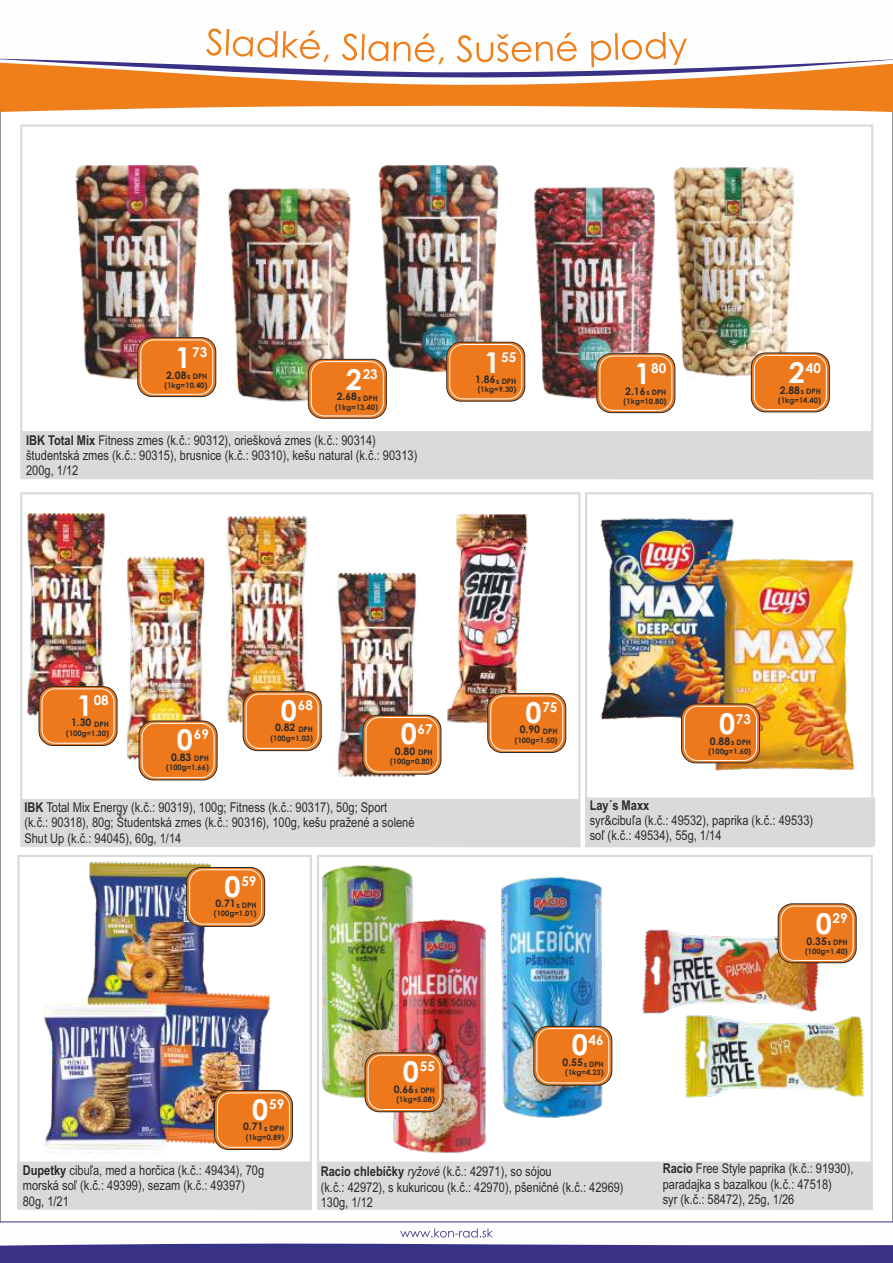
<style>
.page{position:relative;width:893px;height:1263px;background:#fff}
.page>*{position:absolute;margin:0;border:0;box-sizing:border-box;transform-origin:0 0}
.t1{font:700 28.65px "Century Gothic";color:#fefefe}
.t2{font:13.5px/15.3px "Arial Narrow";color:#2b2a29}
.t3{font:700 13.5px "Century Gothic";color:#fefefe}
.t4{font:700 13.5px "Arial Narrow";color:#2b2a29}
.t5{font:700 10.35px "Century Gothic";color:#2b2a29}
.t6{font:700 7.5px "Century Gothic";color:#2b2a29}
.s1{font-size:7.5px}
.s2{font-weight:700}
.s3{font-style:italic}
</style>
<div class="page">
<img style="left:585px;top:518px;width:285px;height:330px">
<svg style="left:0;top:28px;width:893px;height:34px"></svg>
<svg style="left:0;top:62px;width:893px;height:51px;fill:#ef7f1a"></svg>
<svg style="left:0;top:1221px;width:893px;height:42px"></svg>
<img style="left:20px;top:124px;width:854px;height:356px">
<img style="left:20px;top:492px;width:561px;height:356px">
<div style="left:20px;top:431px;width:853px;height:48px;background:#d9dada"></div>
<svg style="left:487px;top:693px;width:79px;height:60px"></svg>
<div style="left:490px;top:695px;width:73px;height:56px;background:#ee781c;border:1px solid #fefefe;border-radius:13px"></div>
<svg style="left:362px;top:715px;width:79px;height:60px"></svg>
<div style="left:365px;top:717px;width:73px;height:55px;background:#ee781c;border:1px solid #fefefe;border-radius:13px"></div>
<svg style="left:243px;top:691px;width:79px;height:60px"></svg>
<div style="left:246px;top:694px;width:73px;height:55px;background:#ee781c;border:1px solid #fefefe;border-radius:13px"></div>
<svg style="left:139px;top:720px;width:79px;height:60px"></svg>
<div style="left:142px;top:723px;width:72px;height:55px;background:#ee781c;border:1px solid #fefefe;border-radius:13px"></div>
<svg style="left:39px;top:686px;width:79px;height:60px"></svg>
<div style="left:42px;top:688px;width:72px;height:56px;background:#ee781c;border:1px solid #fefefe;border-radius:13px"></div>
<svg style="left:446px;top:342px;width:79px;height:60px"></svg>
<div style="left:449px;top:344px;width:73px;height:55px;background:#ee781c;border:1px solid #fefefe;border-radius:13px"></div>
<svg style="left:137px;top:337px;width:79px;height:60px"></svg>
<div style="left:140px;top:339px;width:73px;height:56px;background:#ee781c;border:1px solid #fefefe;border-radius:13px"></div>
<svg style="left:308px;top:359px;width:79px;height:60px"></svg>
<div style="left:311px;top:361px;width:73px;height:55px;background:#ee781c;border:1px solid #fefefe;border-radius:13px"></div>
<svg style="left:751px;top:352px;width:79px;height:60px"></svg>
<div style="left:754px;top:355px;width:73px;height:55px;background:#ee781c;border:1px solid #fefefe;border-radius:13px"></div>
<div style="left:20px;top:796px;width:856px;height:51px;background:#d9dada"></div>
<div style="left:585px;top:492px;width:288px;height:355px;border:2px solid #d9dada"></div>
<img style="left:317px;top:855px;width:556px;height:306px">
<img style="left:17px;top:855px;width:295px;height:306px">
<div style="left:17px;top:1161px;width:856px;height:49px;background:#d9dada"></div>
<svg style="left:365px;top:1052px;width:79px;height:60px"></svg>
<div style="left:368px;top:1055px;width:72px;height:55px;background:#ee781c;border:1px solid #fefefe;border-radius:13px"></div>
<svg style="left:778px;top:903px;width:79px;height:60px"></svg>
<div style="left:781px;top:906px;width:73px;height:55px;background:#ee781c;border:1px solid #fefefe;border-radius:13px"></div>
<svg style="left:533px;top:1026px;width:79px;height:60px"></svg>
<div style="left:536px;top:1028px;width:73px;height:55px;background:#ee781c;border:1px solid #fefefe;border-radius:13px"></div>
<svg style="left:186px;top:867px;width:79px;height:60px"></svg>
<div style="left:189px;top:869px;width:73px;height:55px;background:#ee781c;border:1px solid #fefefe;border-radius:13px"></div>
<svg style="left:214px;top:1090px;width:79px;height:60px"></svg>
<div style="left:217px;top:1092px;width:73px;height:56px;background:#ee781c;border:1px solid #fefefe;border-radius:13px"></div>
<svg style="left:596px;top:353px;width:79px;height:60px"></svg>
<div style="left:599px;top:356px;width:73px;height:55px;background:#ee781c;border:1px solid #fefefe;border-radius:13px"></div>
<svg style="left:681px;top:703px;width:79px;height:60px"></svg>
<div style="left:684px;top:706px;width:73px;height:55px;background:#ee781c;border:1px solid #fefefe;border-radius:13px"></div>
<h1 class="t1" style="left:175px;top:347px;width:18px">1</h1>
<p class="t5" style="left:166px;top:371px;width:43px">2.08<span class="s1">s DPH</span></p>
<p class="t6" style="left:165px;top:382px;width:44px">(1kg=10.40)</p>
<p class="t3" style="left:192px;top:347px;width:17px">73</p>
<h1 class="t1" style="left:346px;top:368px;width:18px">2</h1>
<p class="t5" style="left:337px;top:393px;width:43px">2.68<span class="s1">s DPH</span></p>
<p class="t6" style="left:335px;top:404px;width:44px">(1kg=13.40)</p>
<p class="t3" style="left:363px;top:369px;width:17px">23</p>
<p class="t2" style="left:26px;top:433px;width:393px"><span class="s2">IBK Total Mix</span> Fitness zmes (k.č.: 90312), oriešková zmes (k.č.: 90314) študentská zmes (k.č.: 90315), brusnice (k.č.: 90310), kešu natural (k.č.: 90313)<br>200g, 1/12</p>
<h1 class="t1" style="left:484px;top:351px;width:18px">1</h1>
<p class="t5" style="left:475px;top:375px;width:43px">1.86<span class="s1">s DPH</span></p>
<p class="t6" style="left:478px;top:387px;width:40px">(1kg=9.30)</p>
<p class="t3" style="left:501px;top:352px;width:17px">55</p>
<h1 class="t1" style="left:634px;top:363px;width:18px">1</h1>
<p class="t5" style="left:625px;top:387px;width:43px">2.16<span class="s1">s DPH</span></p>
<p class="t6" style="left:624px;top:398px;width:44px">(1kg=10.80)</p>
<p class="t3" style="left:651px;top:363px;width:17px">80</p>
<h1 class="t1" style="left:789px;top:362px;width:18px">2</h1>
<p class="t5" style="left:780px;top:386px;width:43px">2.88<span class="s1">s DPH</span></p>
<p class="t6" style="left:778px;top:398px;width:44px">(1kg=14.40)</p>
<p class="t3" style="left:806px;top:362px;width:17px">40</p>
<h1 class="t1" style="left:77px;top:694px;width:18px">1</h1>
<p class="t5" style="left:71px;top:718px;width:39px">1.30 <span class="s1">DPH</span></p>
<p class="t6" style="left:66px;top:730px;width:44px">(100g=1.30)</p>
<p class="t3" style="left:94px;top:695px;width:17px">08</p>
<h1 class="t1" style="left:281px;top:699px;width:18px">0</h1>
<p class="t5" style="left:275px;top:724px;width:39px">0.82 <span class="s1">DPH</span></p>
<p class="t3" style="left:298px;top:700px;width:17px">68</p>
<h1 class="t1" style="left:177px;top:729px;width:18px">0</h1>
<p class="t5" style="left:171px;top:753px;width:39px">0.83 <span class="s1">DPH</span></p>
<p class="t6" style="left:166px;top:764px;width:44px">(100g=1.66)</p>
<p class="t3" style="left:194px;top:729px;width:17px">69</p>
<p class="t6" style="left:270px;top:735px;width:44px">(100g=1.03)</p>
<h1 class="t1" style="left:401px;top:723px;width:18px">0</h1>
<p class="t5" style="left:395px;top:747px;width:39px">0.80 <span class="s1">DPH</span></p>
<p class="t6" style="left:390px;top:759px;width:44px">(100g=0.80)</p>
<p class="t3" style="left:418px;top:723px;width:17px">67</p>
<p class="t2" style="left:24px;top:801px;width:392px"><span class="s2">IBK</span> Total Mix Energy (k.č.: 90319), 100g; Fitness (k.č.: 90317), 50g; Sport (k.č.: 90318), 80g; Študentská zmes (k.č.: 90316), 100g, kešu pražené a solené<br>Shut Up (k.č.: 94045), 60g, 1/14</p>
<h1 class="t1" style="left:224px;top:875px;width:18px">0</h1>
<p class="t5" style="left:215px;top:899px;width:43px">0.71<span class="s1">s DPH</span></p>
<p class="t6" style="left:214px;top:911px;width:44px">(100g=1.01)</p>
<p class="t3" style="left:241px;top:876px;width:17px">59</p>
<h1 class="t1" style="left:252px;top:1098px;width:18px">0</h1>
<p class="t5" style="left:243px;top:1122px;width:43px">0.71<span class="s1">s DPH</span></p>
<p class="t6" style="left:246px;top:1134px;width:40px">(1kg=0.89)</p>
<p class="t3" style="left:269px;top:1099px;width:17px">59</p>
<h1 class="t1" style="left:403px;top:1060px;width:18px">0</h1>
<p class="t5" style="left:394px;top:1085px;width:43px">0.66<span class="s1">s DPH</span></p>
<p class="t6" style="left:396px;top:1096px;width:40px">(1kg=5.08)</p>
<p class="t3" style="left:420px;top:1061px;width:17px">55</p>
<h1 class="t1" style="left:525px;top:701px;width:18px">0</h1>
<p class="t5" style="left:520px;top:725px;width:39px">0.90 <span class="s1">DPH</span></p>
<p class="t6" style="left:515px;top:737px;width:44px">(100g=1.50)</p>
<p class="t3" style="left:542px;top:702px;width:17px">75</p>
<h1 class="t1" style="left:719px;top:713px;width:18px">0</h1>
<p class="t5" style="left:710px;top:737px;width:43px">0.88<span class="s1">s DPH</span></p>
<p class="t6" style="left:708px;top:748px;width:44px">(100g=1.60)</p>
<p class="t3" style="left:736px;top:713px;width:17px">73</p>
<p class="t4" style="left:590px;top:800px;width:61px">Lay´s Maxx</p>
<p class="t2" style="left:590px;top:814px;width:225px">syr&amp;cibuľa (k.č.: 49532), paprika (k.č.: 49533) soľ (k.č.: 49534), 55g, 1/14</p>
<h1 class="t1" style="left:816px;top:913px;width:18px">0</h1>
<p class="t5" style="left:807px;top:937px;width:43px">0.35<span class="s1">s DPH</span></p>
<p class="t6" style="left:805px;top:948px;width:44px">(100g=1.40)</p>
<p class="t3" style="left:833px;top:913px;width:17px">29</p>
<h1 class="t1" style="left:572px;top:1034px;width:18px">0</h1>
<p class="t5" style="left:563px;top:1058px;width:43px">0.55<span class="s1">s DPH</span></p>
<p class="t6" style="left:565px;top:1070px;width:40px">(1kg=4.23)</p>
<p class="t3" style="left:589px;top:1034px;width:17px">46</p>
<p class="t2" style="left:23px;top:1164px;width:243px"><span class="s2">Dupetky</span> cibuľa, med a horčica (k.č.: 49434), 70g morská soľ (k.č.: 49399), sezam (k.č.: 49397)<br>80g, 1/21</p>
<p class="t2" style="left:321px;top:1165px;width:304px"><span class="s2">Racio chlebíčky</span> <span class="s3">ryžové</span> (k.č.: 42971), so sójou<br>(k.č.: 42972), s kukuricou (k.č.: 42970), pšeničné (k.č.: 42969)<br>130g, 1/12</p>
<p class="t2" style="left:663px;top:1162px;width:192px"><span class="s2">Racio</span> Free Style paprika (k.č.: 91930), paradajka s bazalkou (k.č.: 47518)<br>syr (k.č.: 58472), 25g, 1/26</p>
</div>
